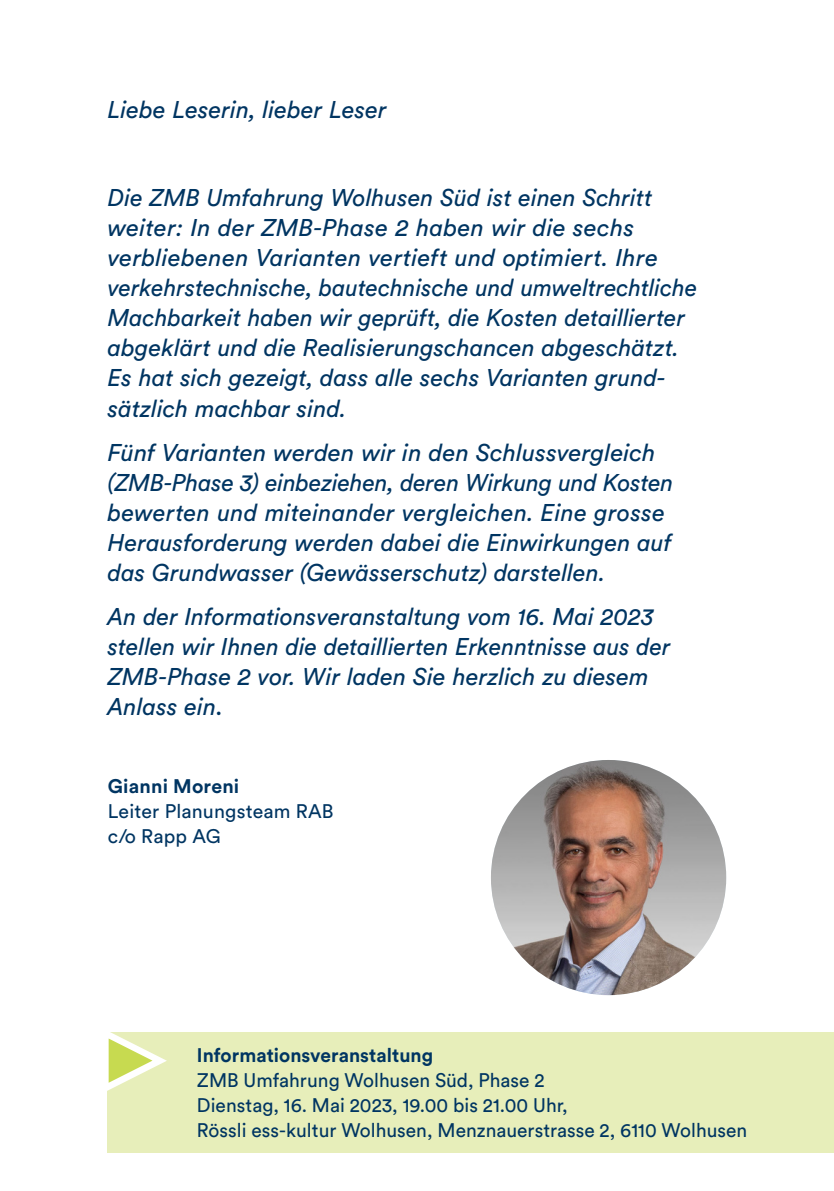
<style>
.page{position:relative;width:834px;height:1191px;background:#fff}
.page>*{position:absolute;margin:0;border:0;box-sizing:border-box;transform-origin:0 0}
.t1{font:italic 24px/30px "Circular Std";color:#003562}
.t2{font:19.6px/25px "Circular Std";color:#003562}
.t3{font:700 19.6px "Circular Std";color:#003562}
.s1{font-weight:700;font-style:normal;font-size:19.6px}
</style>
<div class="page">
<img style="left:491px;top:760px;width:235px;height:235px;border-radius:118px">
<div style="left:108px;top:1032px;width:725px;height:120px;background:#e7eeba"></div>
<svg style="left:107px;top:1032px;width:60px;height:64px"></svg>
<p class="t1" style="left:108px;top:96px;width:280px">Liebe Leserin, lieber Leser</p>
<p class="t1" style="left:108px;top:184px;width:591px">Die ZMB Umfahrung Wolhusen Süd ist einen Schritt weiter: In der ZMB-Phase 2 haben wir die sechs verbliebenen Varianten vertieft und optimiert. Ihre verkehrstechnische, bautechnische und umweltrechtliche Machbarkeit haben wir geprüft, die Kosten detaillierter abgeklärt und die Realisierungschancen abgeschätzt.<br>Es hat sich gezeigt, dass alle sechs Varianten grund&shy;sätzlich machbar sind.</p>
<p class="t1" style="left:108px;top:439px;width:567px">Fünf Varianten werden wir in den Schlussvergleich (ZMB-Phase 3) einbeziehen, deren Wirkung und Kosten bewerten und miteinander vergleichen. Eine grosse Herausforderung werden dabei die Einwirkungen auf das Grundwasser (Gewässerschutz) darstellen.</p>
<p class="t1" style="left:108px;top:603px;width:564px">An der Informationsveranstaltung vom 16. Mai 2023 stellen wir Ihnen die detaillierten Erkenntnisse aus der ZMB-Phase 2 vor. Wir laden Sie herzlich zu diesem Anlass ein<span class="s1">.</span></p>
<p class="t3" style="left:108px;top:776px;width:133px">Gianni Moreni</p>
<p class="t2" style="left:108px;top:799px;width:227px">Leiter Planungsteam RAB c /o Rapp AG</p>
<p class="t3" style="left:197px;top:1044px;width:238px">Informationsveranstaltung</p>
<p class="t2" style="left:197px;top:1068px;width:551px">ZMB Umfahrung Wolhusen Süd, Phase 2<br>Dienstag, 16. Mai 2023, 19.00 bis 21.00 Uhr,<br>Rössli ess-kultur Wolhusen, Menznauerstrasse 2, 6110 Wolhusen</p>
</div>
